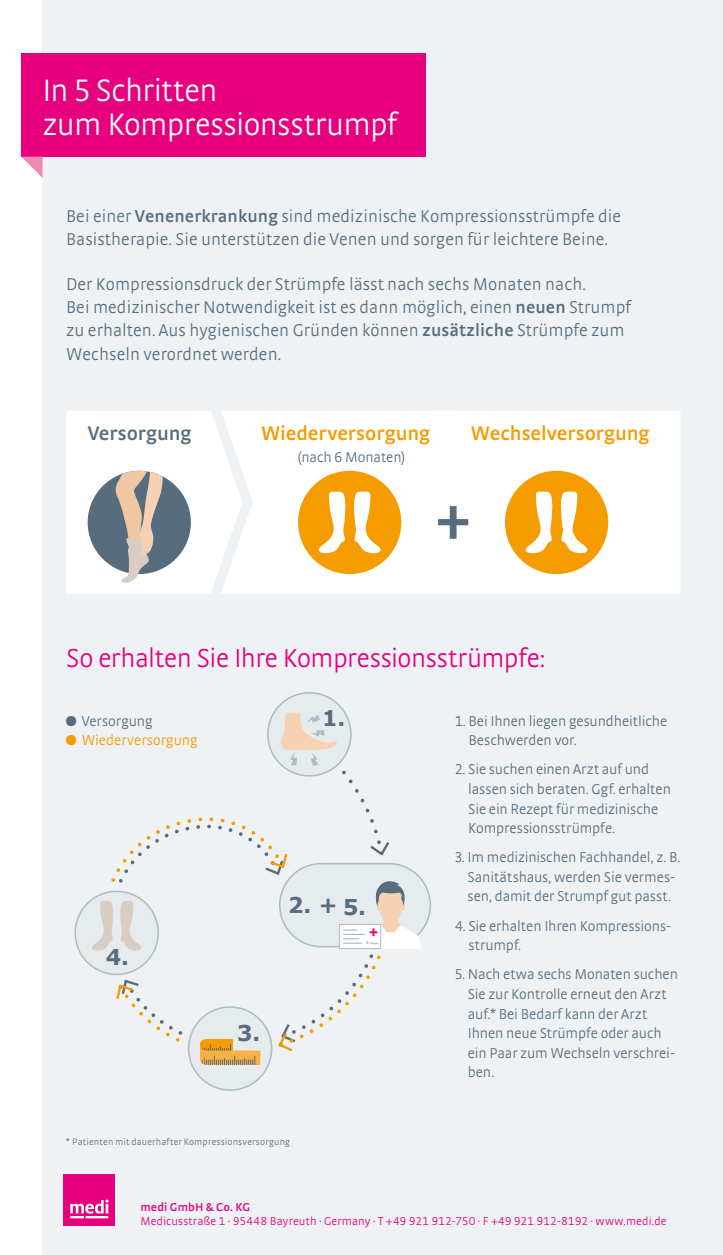
<style>
.page{position:relative;width:723px;height:1255px;background:#fff}
.page>*{position:absolute;margin:0;border:0;box-sizing:border-box;transform-origin:0 0}
.t1{font:300 32.7px/34.2px "medi Strada Pro";letter-spacing:-.015em;color:#fff}
.t2{font:300 27.3px "medi Strada Pro";letter-spacing:-.015em;color:#e6007d}
.t3{font:700 21.75px "Verdana";color:#576d7e}
.t4{font:600 20.7px "medi Strada Pro";letter-spacing:-.005em;color:#f59c00}
.t5{font:600 20.7px "medi Strada Pro";letter-spacing:-.005em;color:#576d7e}
.t6{font:300 18px/23.2px "medi Strada Pro";letter-spacing:.005em;color:#576d7e}
.t7{font:300 15px/19.5px "medi Strada Pro";letter-spacing:-.005em;color:#576d7e}
.t8{font:300 15px "medi Strada Pro";letter-spacing:-.005em;color:#f59c00}
.t9{font:300 12px "medi Strada Pro";letter-spacing:.005em;color:#e6007d}
.t10{font:600 12px "medi Strada Pro";letter-spacing:.015em;color:#e6007d}
.t11{font:300 9.75px "medi Strada Pro";letter-spacing:.02em;color:#576d7e}
.s1{font-weight:600}
</style>
<div class="page">
<div style="left:43px;top:0;width:680px;height:1254px;background:#eef2f4"></div>
<div style="left:21px;top:53px;width:404px;height:104px;background:#e6007d"></div>
<svg style="left:22px;top:157px;width:21px;height:21px"></svg>
<div style="left:242px;top:411px;width:191px;height:182px;background:#fff"></div>
<div style="left:433px;top:411px;width:247px;height:182px;background:#fff"></div>
<svg style="left:66px;top:411px;width:176px;height:182px;background:#dedfe0"></svg>
<div style="left:298px;top:471px;width:103px;height:103px;background:#f59c00;border-radius:50%"></div>
<svg style="left:318px;top:491px;width:63px;height:62px"></svg>
<div style="left:505px;top:471px;width:103px;height:103px;background:#f59c00;border-radius:50%"></div>
<svg style="left:525px;top:491px;width:63px;height:62px"></svg>
<svg style="left:438px;top:506px;width:30px;height:32px"></svg>
<div style="left:268px;top:692px;width:83px;height:83px;background:#e6ebee;border-radius:50%"></div>
<div style="left:280px;top:863px;width:150px;height:83px;background:#e6ebee;border-radius:41px"></div>
<div style="left:75px;top:891px;width:83px;height:83px;background:#e6ebee;border-radius:50%"></div>
<div style="left:189px;top:1007px;width:83px;height:83px;background:#e6ebee;border-radius:50%"></div>
<svg style="left:91px;top:712px;width:329px;height:352px"></svg>
<div style="left:64px;top:1174px;width:51px;height:51px;background:#e6007d"></div>
<svg style="left:70px;top:1199px;width:39px;height:19px"></svg>
<h1 class="t1" style="left:43px;top:73px;width:356px">In 5 Schritten<br>zum Kompressionsstrumpf</h1>
<p class="t6" style="left:66px;top:204px;width:556px">Bei einer <span class="s1">Venenerkrankung</span> sind medizinische Kompressionsstrümpfe die<br>Basistherapie. Sie unterstützen die Venen und sorgen für leichtere Beine.</p>
<p class="t6" style="left:66px;top:272px;width:566px">Der Kompressionsdruck der Strümpfe lässt nach sechs Monaten nach.<br>Bei medizinischer Notwendigkeit ist es dann möglich, einen <span class="s1">neuen</span> Strumpf zu erhalten. Aus hygienischen Gründen können <span class="s1">zusätzliche</span> Strümpfe zum Wechseln verordnet werden.</p>
<h3 class="t5" style="left:88px;top:419px;width:105px">Versorgung</h3>
<h3 class="t4" style="left:261px;top:419px;width:171px">Wiederversorgung</h3>
<p class="t7" style="left:298px;top:447px;width:109px">(nach 6 Monaten)</p>
<h3 class="t4" style="left:471px;top:419px;width:180px">Wechselversorgung</h3>
<h2 class="t2" style="left:66px;top:641px;width:481px">So erhalten Sie Ihre Kompressionsstrümpfe:</h2>
<p class="t7" style="left:66px;top:710px;width:88px">● Versorgung</p>
<h3 class="t3" style="left:322px;top:703px;width:25px">1.</h3>
<p class="t8" style="left:66px;top:731px;width:133px">● Wiederversorgung</p>
<h3 class="t3" style="left:106px;top:942px;width:25px">4.</h3>
<h3 class="t3" style="left:288px;top:890px;width:79px">2. + 5.</h3>
<h3 class="t3" style="left:237px;top:1018px;width:25px">3.</h3>
<p class="t11" style="left:66px;top:1136px;width:226px">* Patienten mit dauerhafter Kompressionsversorgung</p>
<p class="t7" style="left:468px;top:710px;width:200px;text-indent:-13px">1. Bei Ihnen liegen gesundheitliche<br>Beschwerden vor.</p>
<p class="t7" style="left:468px;top:759px;width:204px;text-indent:-13px">2. Sie suchen einen Arzt auf und lassen sich beraten. Ggf. erhalten<br>Sie ein Rezept für medizinische<br>Kompressionsstrümpfe.</p>
<p class="t7" style="left:455px;top:847px;width:227px;text-align:center">3. Im medizinischen Fachhandel, z. B.<br>Sanitätshaus, werden Sie vermes&shy;sen, damit der Strumpf gut passt.</p>
<p class="t7" style="left:468px;top:915px;width:205px;text-indent:-13px">4. Sie erhalten Ihren Kompressions&shy;strumpf.</p>
<p class="t7" style="left:468px;top:964px;width:212px;text-indent:-13px">5. Nach etwa sechs Monaten suchen<br>Sie zur Kontrolle erneut den Arzt auf.* Bei Bedarf kann der Arzt<br>Ihnen neue Strümpfe oder auch ein Paar zum Wechseln verschrei&shy;ben.</p>
<p class="t10" style="left:140px;top:1198px;width:111px">medi GmbH &amp; Co. KG</p>
<p class="t9" style="left:140px;top:1213px;width:528px">Medicusstraße 1 · 95448 Bayreuth · Germany · T +49 921 912-750 · F +49 921 912-8192 · www.medi.de</p>
</div>
